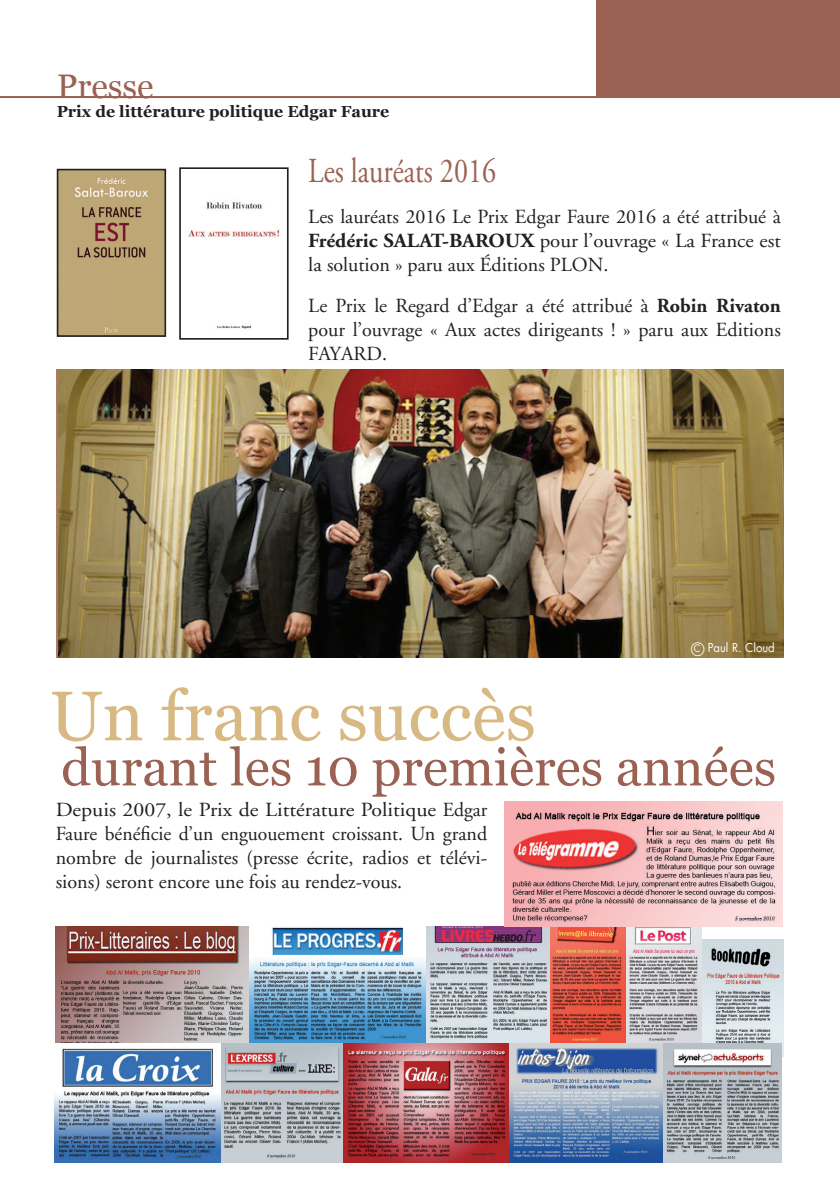
<style>
.page{position:relative;width:840px;height:1191px;background:#fff}
.page>*{position:absolute;margin:0;border:0;box-sizing:border-box;transform-origin:0 0}
.t1{font:70px "Georgia";color:#d8b983}
.t2{font:52px "Georgia";color:#9b6153}
.Lettrine{font:35px "Adobe Garamond";color:#9b6153;scale:.8 1}
.t3{font:34px "Georgia";color:#9b6153}
.Lettrine-2{font:20px/24px "Adobe Garamond";color:#231f20;text-align:justify}
.Lettrine-3{font:20px/24px "Adobe Garamond";color:#231f20;text-align:justify;scale:1.09 1}
.Lettrine-4{font:300 18px "Futura";color:#fff;scale:.95 1}
.t4{font:700 16px "Georgia";color:#231f20}
.Lettrine-5{font:12px "Futura";color:#fff;scale:.95 1}
.s1{font-weight:700}
.s2{font-size:10px}
</style>
<div class="page">
<div style="left:595px;top:0;width:244px;height:98px;background:#9b6153"></div>
<hr style="left:0;top:96px;width:839px;height:2px;background:#9b6153">
<img style="left:701px;top:939px;width:81px;height:117px">
<img style="left:249px;top:927px;width:299px;height:116px">
<img style="left:548px;top:927px;width:153px;height:116px">
<img style="left:56px;top:927px;width:192px;height:116px">
<img style="left:55px;top:1043px;width:725px;height:119px">
<img style="left:504px;top:801px;width:277px;height:126px">
<img style="left:59px;top:369px;width:723px;height:288px">
<img style="left:60px;top:172px;width:103px;height:162px">
<div style="left:57px;top:169px;width:109px;height:168px;border:2px solid #231f20"></div>
<img style="left:188px;top:202px;width:92px;height:127px">
<div style="left:179px;top:167px;width:109px;height:173px;border:2px solid #231f20"></div>
<p class="t3" style="left:57px;top:61px;width:98px">Presse</p>
<p class="t4" style="left:57px;top:100px;width:334px">Prix de littérature politique Edgar Faure</p>
<p class="Lettrine" style="left:308px;top:152px;width:236px">Les lauréats 2016</p>
<p class="Lettrine-2" style="left:308px;top:205px;width:473px">Les lauréats 2016 Le Prix Edgar Faure 2016 a été attribué à <span class="s1">Frédéric SALAT-BAROUX</span> pour l’ouvrage « La France est la solution » paru aux Éditions PLON.</p>
<p class="Lettrine-2" style="left:308px;top:294px;width:473px">Le Prix le Regard d’Edgar a été attribué à <span class="s1">Robin Rivaton </span>pour l’ouvrage « Aux actes dirigeants ! » paru aux Editions FAYARD.</p>
<p class="t1" style="left:50px;top:665px;width:488px">Un franc succès</p>
<p class="Lettrine-4" style="left:690px;top:638px;width:17px">O</p>
<p class="Lettrine-5" style="left:693px;top:640px;width:87px"><span class="s2">C</span> Paul R. Cloud</p>
<p class="t2" style="left:61px;top:729px;width:716px">durant les 10 premières années</p>
<p class="Lettrine-3" style="left:56px;top:798px;width:397px">Depuis 2007, le Prix de Littérature Politique Edgar Faure bénéficie d’un enguouement croissant. Un grand nombre de journalistes (presse écrite, radios et télévi&shy;sions) seront encore une fois au rendez-vous.</p>
</div>
